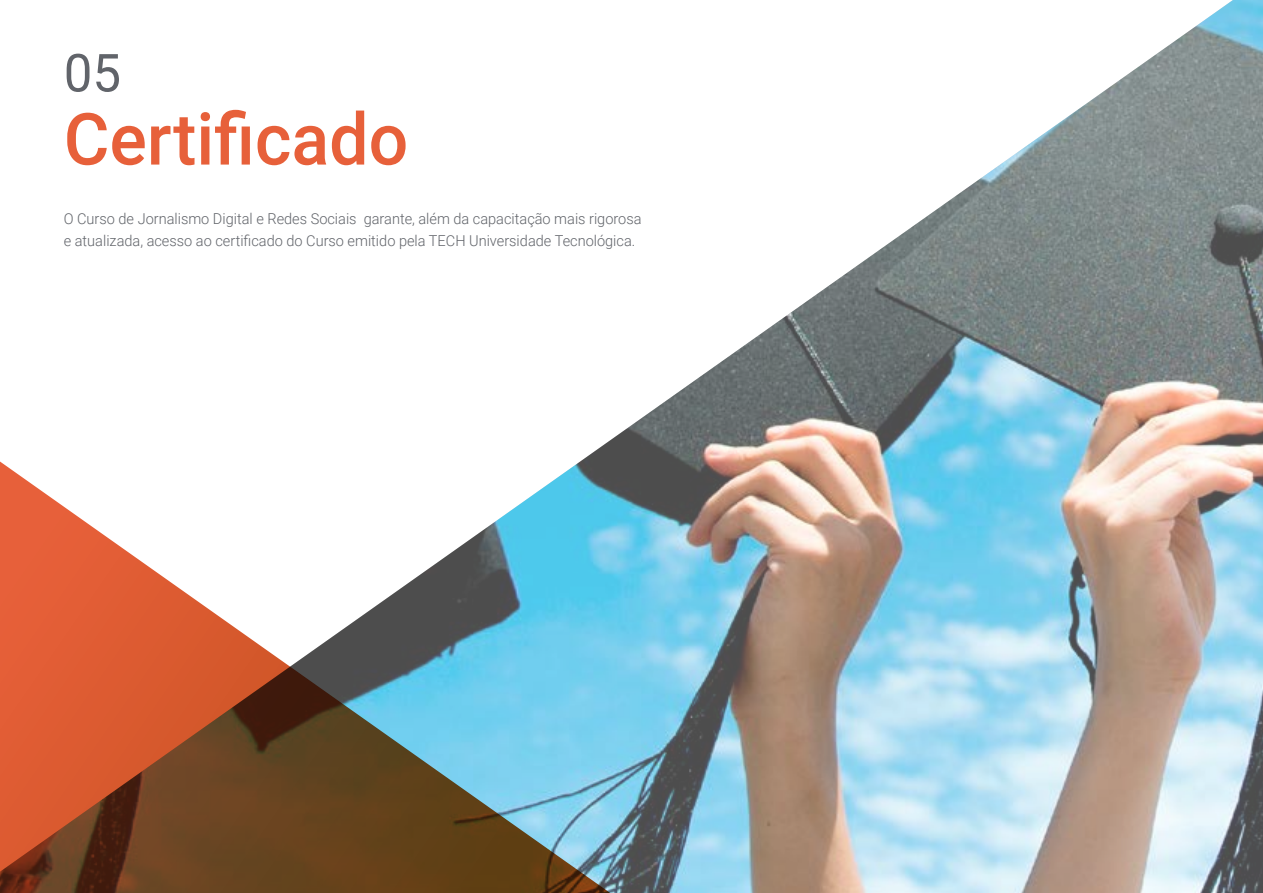
<style>
.page{position:relative;width:1263px;height:893px;background:#fff}
.page>*{position:absolute;margin:0;border:0;box-sizing:border-box;transform-origin:0 0}
.t1{font:500 72px "Roboto";color:#e7603a}
.t2{font:52.5px "Roboto";color:#61646a}
.t3{font:300 15px/22.5px "Roboto";color:#61646a}
</style>
<div class="page">
<img style="left:602px;top:0;width:661px;height:893px">
<svg style="left:0;top:446px;width:640px;height:447px"></svg>
<h2 class="t2" style="left:64px;top:36px;width:59px">05</h2>
<h1 class="t1" style="left:64px;top:89px;width:346px">Certificado</h1>
<p class="t3" style="left:64px;top:207px;width:579px">O Curso de Jornalismo Digital e Redes Sociais garante, além da capacitação mais rigorosa e atualizada, acesso ao certificado do Curso emitido pela TECH Universidade Tecnológica.</p>
</div>
